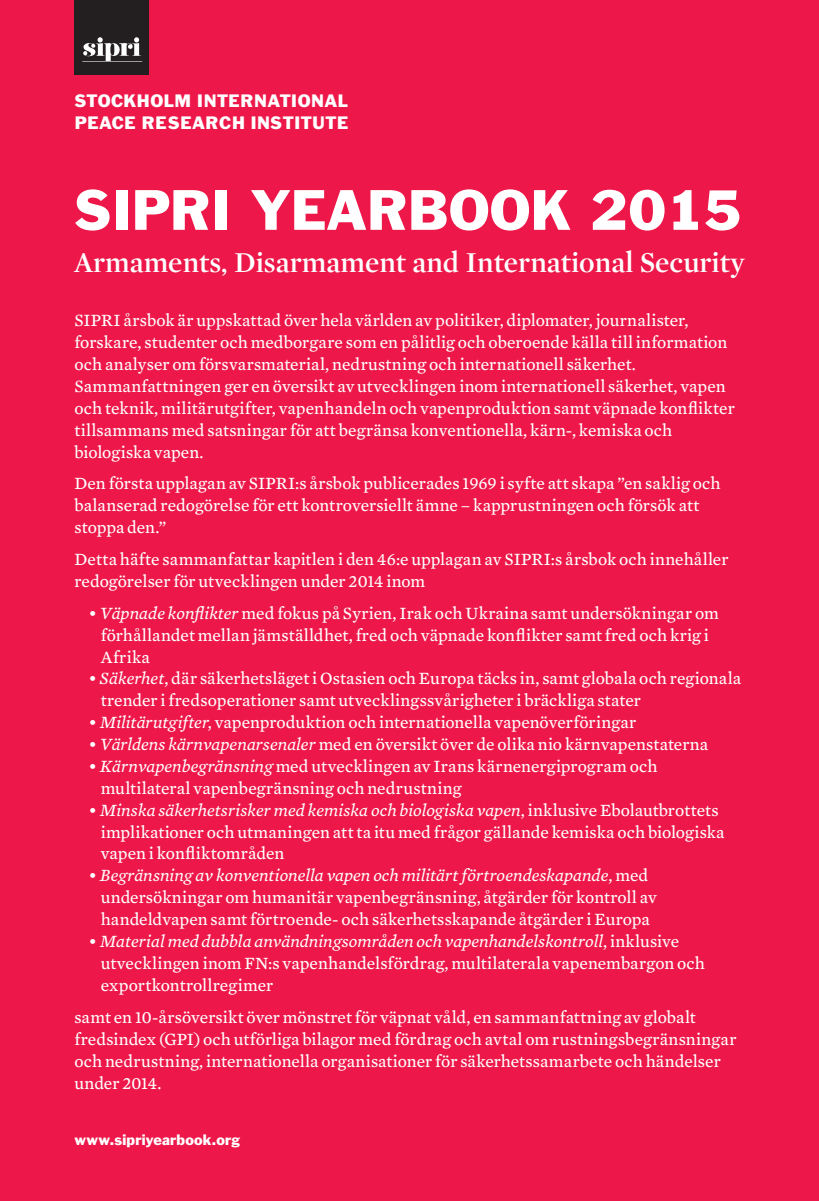
<style>
.page{position:relative;width:819px;height:1201px;background:#fff}
.page>*{position:absolute;margin:0;border:0;box-sizing:border-box;transform-origin:0 0}
.t1{font:52.5px "Franklin Gothic";color:#fff}
.t2{font:600 29.4px "Mercury Display";color:#fff}
.t3{font:17.5px/21.9px "Mercury Text G3";letter-spacing:.005em;color:#fff}
.t4{font:16.62px/22.8px "Franklin Gothic";letter-spacing:.025em;color:#fff}
.t5{font:14px "Franklin Gothic";letter-spacing:.015em;color:#fff}
.s1{font-style:italic}
</style>
<div class="page">
<div style="left:0;top:0;width:819px;height:1200px;background:#ed1849"></div>
<div style="left:74px;top:0;width:75px;height:74px;background:#231f20"></div>
<svg style="left:82px;top:37px;width:60px;height:25px"></svg>
<p class="t4" style="left:74px;top:90px;width:275px">STOCKHOLM INTERNATIONAL<br>PEACE RESEARCH INSTITUTE</p>
<h1 class="t1" style="left:74px;top:186px;width:669px">SIPRI YEARBOOK 2015</h1>
<h2 class="t2" style="left:74px;top:249px;width:671px">Armaments, Disarmament and International Security</h2>
<p class="t3" style="left:74px;top:311px;width:661px">SIPRI årsbok är uppskattad över hela världen av politiker, diplomater, journalister, forskare, studenter och medborgare som en pålitlig och oberoende källa till information och analyser om försvarsmaterial, nedrustning och internationell säkerhet.<br>Sammanfattningen ger en översikt av utvecklingen inom internationell säkerhet, vapen och teknik, militärutgifter, vapenhandeln och vapenproduktion samt väpnade konflikter tillsammans med satsningar för att begränsa konventionella, kärn-, kemiska och biologiska vapen.</p>
<p class="t3" style="left:74px;top:474px;width:647px">Den första upplagan av SIPRI:s årsbok publicerades 1969 i syfte att skapa ”en saklig och balanserad redogörelse för ett kontroversiellt ämne – kapprustningen och försök att stoppa den.”</p>
<p class="t3" style="left:74px;top:549px;width:655px">Detta häfte sammanfattar kapitlen i den 46:e upplagan av SIPRI:s årsbok och innehåller redogörelser för utvecklingen under 2014 inom</p>
<p class="t3" style="left:101px;top:603px;width:619px;text-indent:-12px"><span class="s1">• Väpnade konflikter</span> med fokus på Syrien, Irak och Ukraina samt undersökningar om förhållandet mellan jämställdhet, fred och väpnade konflikter samt fred och krig i<br>Afrika</p>
<p class="t3" style="left:101px;top:669px;width:642px;text-indent:-12px">• <span class="s1">Säkerhet</span>, där säkerhetsläget i Ostasien och Europa täcks in, samt globala och regionala trender i fredsoperationer samt utvecklingssvårigheter i bräckliga stater</p>
<p class="t3" style="left:88px;top:712px;width:549px"><span class="s1">• Militärutgifter</span>, vapenproduktion och internationella vapenöverföringar</p>
<p class="t3" style="left:88px;top:734px;width:621px"><span class="s1">• Världens kärnvapenarsenaler</span> med en översikt över de olika nio kärnvapenstaterna</p>
<p class="t3" style="left:101px;top:756px;width:558px;text-indent:-12px"><span class="s1">• Kärnvapenbegränsning</span> med utvecklingen av Irans kärnenergiprogram och multilateral vapenbegränsning och nedrustning</p>
<p class="t3" style="left:101px;top:800px;width:625px;text-indent:-12px"><span class="s1">• Minska säkerhetsrisker med kemiska och biologiska vapen</span>, inklusive Ebolautbrottets implikationer och utmaningen att ta itu med frågor gällande kemiska och biologiska vapen i konfliktområden</p>
<p class="t3" style="left:101px;top:865px;width:557px;text-indent:-12px"><span class="s1">• Begränsning av konventionella vapen och militärt förtroendeskapande</span>, med undersökningar om humanitär vapenbegränsning, åtgärder för kontroll av handeldvapen samt förtroende- och säkerhetsskapande åtgärder i Europa</p>
<p class="t3" style="left:101px;top:931px;width:605px;text-indent:-12px"><span class="s1">• Material med dubbla användningsområden och vapenhandelskontroll</span>, inklusive utvecklingen inom FN:s vapenhandelsfördrag, multilaterala vapenembargon och exportkontrollregimer</p>
<p class="t3" style="left:74px;top:1007px;width:663px">samt en 10-årsöversikt över mönstret för väpnat våld, en sammanfattning av globalt fredsindex (GPI) och utförliga bilagor med fördrag och avtal om rustningsbegränsningar och nedrustning, internationella organisationer för säkerhetssamarbete och händelser under 2014.</p>
<p class="t5" style="left:74px;top:1133px;width:167px">www.sipriyearbook.org</p>
</div>
